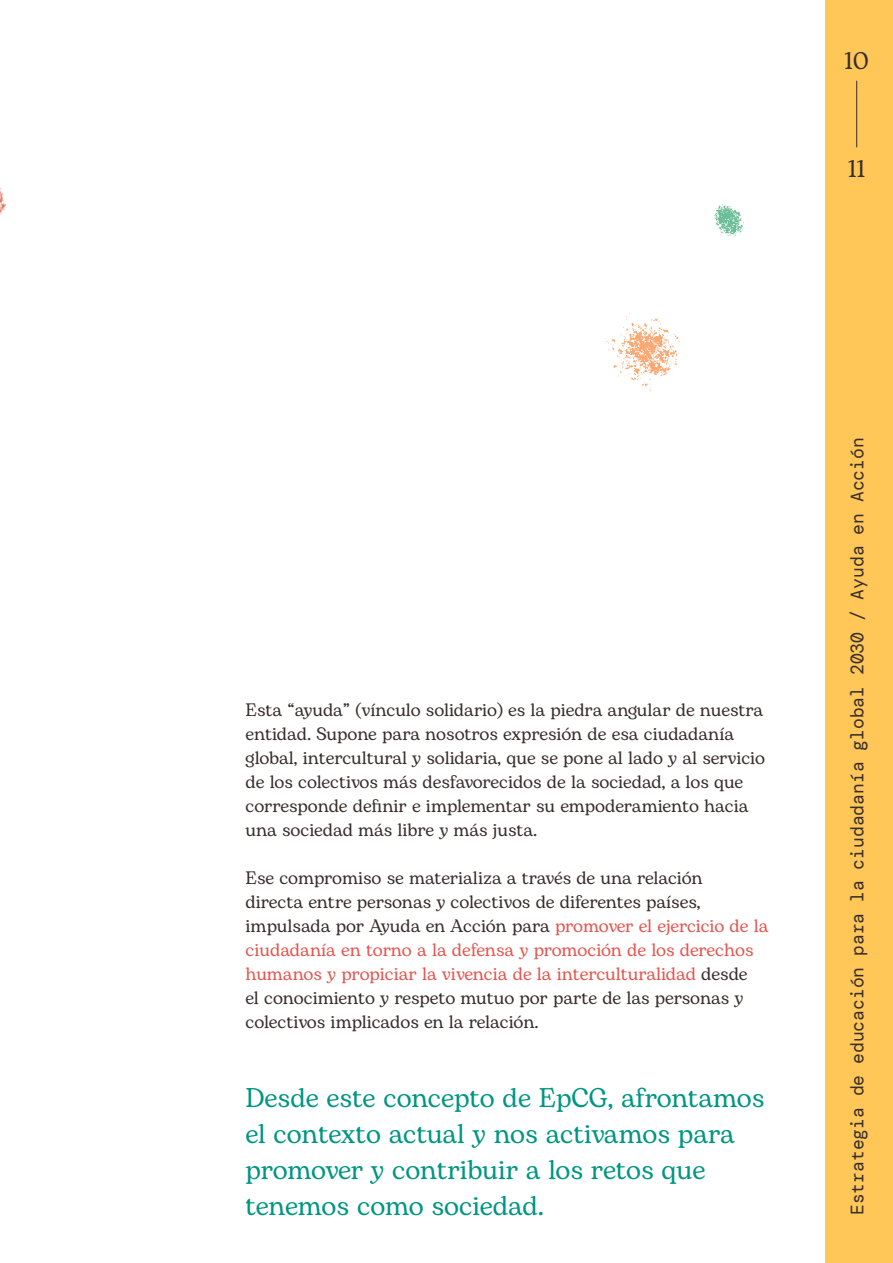
<style>
.page{position:relative;width:893px;height:1263px;background:#fff}
.page>*{position:absolute;margin:0;border:0;box-sizing:border-box;transform-origin:0 0}
.print_h6{font:27px/36px "Bogart";color:#009681}
.t1{font:24px "Bogart";color:#382e2c}
.print_p{font:18px/24px "Bogart";color:#382e2c}
.t2{font:18px "DM Mono";color:#382e2c}
.s1{color:#e5554f}
</style>
<div class="page">
<div style="left:825px;top:0;width:68px;height:1263px;background:#ffc658"></div>
<img style="left:0;top:187px;width:7px;height:29px">
<img style="left:605px;top:204px;width:138px;height:187px">
<hr style="left:856px;top:81px;width:1px;height:66px;background:#382e2c">
<h2 class="t1" style="left:845px;top:44px;width:26px">10</h2>
<h2 class="t1" style="left:848px;top:152px;width:19px">11</h2>
<p class="print_p" style="left:246px;top:698px;width:521px">Esta “ayuda” (vínculo solidario) es la piedra angular de nuestra entidad. Supone para nosotros expresión de esa ciudadanía global, intercultural y solidaria, que se pone al lado y al servicio de los colectivos más desfavorecidos de la sociedad, a los que corresponde definir e implementar su empoderamiento hacia una sociedad más libre y más justa.</p>
<p class="print_p" style="left:246px;top:866px;width:524px">Ese compromiso se materializa a través de una relación<br>directa entre personas y colectivos de diferentes países, impulsada por Ayuda en Acción para <span class="s1">promover el ejercicio de la ciudadanía en torno a la defensa y promoción de los derechos humanos y propiciar la vivencia de la interculturalidad</span> desde<br>el conocimiento y respeto mutuo por parte de las personas y colectivos implicados en la relación.</p>
<p class="print_h6" style="left:246px;top:1080px;width:521px">Desde este concepto de EpCG, afrontamos el contexto actual y nos activamos para promover y contribuir a los retos que tenemos como sociedad.</p>
<p class="t2" style="left:846px;top:1215px;width:779px;rotate:-90deg">Estrategia de educación para la ciudadanía global 2030 / Ayuda en Acción</p>
</div>
